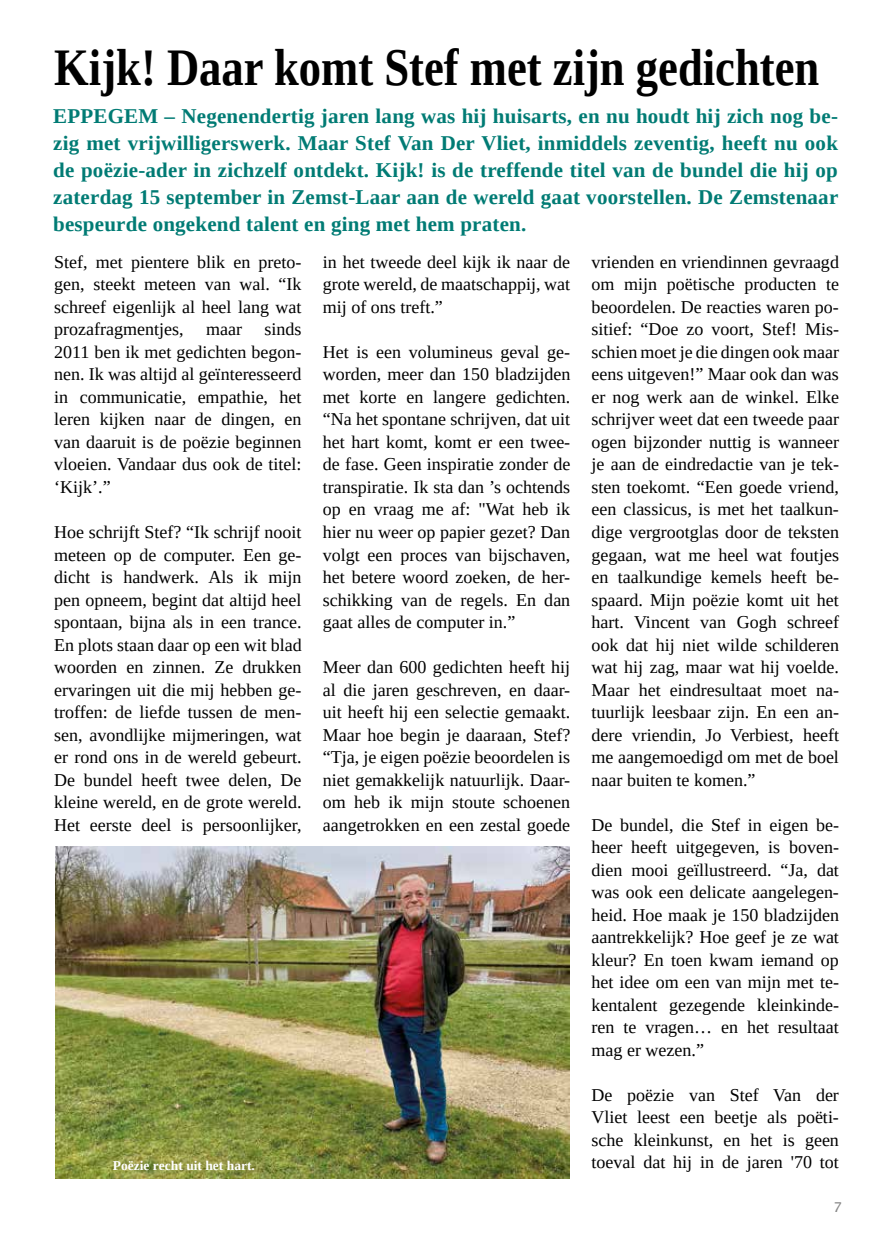
<style>
.page{position:relative;width:893px;height:1234px;background:#fff}
.page>*{position:absolute;margin:0;border:0;box-sizing:border-box;transform-origin:0 0}
.t1{font:700 52.5px "Tinos";color:#000;scale:.85 1}
.t2{font:700 21px/27px "Tinos";letter-spacing:.01em;color:#007b74;text-align:justify}
.t3{font:18px/22.5px "Tinos";color:#000;text-align:justify}
.t4{font:700 13.5px "Tinos";color:#fff}
.t5{font:13.5px "Lucida Sans Std";color:#878787}
</style>
<div class="page">
<img style="left:55px;top:846px;width:515px;height:332px">
<h1 class="t1" style="left:54px;top:33px;width:902px">Kijk! Daar komt Stef met zijn gedichten</h1>
<p class="t2" style="left:53px;top:102px;width:787px">EPPEGEM – Negenendertig jaren lang was hij huisarts, en nu houdt hij zich nog be&shy;zig met vrijwilligerswerk. Maar Stef Van Der Vliet, inmiddels zeventig, heeft nu ook de poëzie-ader in zichzelf ontdekt. Kijk! is de treffende titel van de bundel die hij op zaterdag 15 september in Zemst-Laar aan de wereld gaat voorstellen. De Zemstenaar bespeurde ongekend talent en ging met hem praten.</p>
<p class="t3" style="left:54px;top:250px;width:249px">Stef, met pientere blik en preto&shy;gen, steekt meteen van wal. “Ik schreef eigenlijk al heel lang wat prozafragmentjes, maar sinds 2011 ben ik met gedichten begon&shy;nen. Ik was altijd al geïnteresseerd in communicatie, empathie, het leren kijken naar de dingen, en van daaruit is de poëzie beginnen vloeien. Vandaar dus ook de titel: ‘Kijk’.”</p>
<p class="t3" style="left:54px;top:520px;width:249px">Hoe schrijft Stef? “Ik schrijf nooit meteen op de computer. Een ge&shy;dicht is handwerk. Als ik mijn pen opneem, begint dat altijd heel spontaan, bijna als in een trance.<br>En plots staan daar op een wit blad woorden en zinnen. Ze drukken ervaringen uit die mij hebben ge&shy;troffen: de liefde tussen de men&shy;sen, avondlijke mijmeringen, wat er rond ons in de wereld gebeurt.<br>De bundel heeft twee delen, De kleine wereld, en de grote wereld.<br>Het eerste deel is persoonlijker,</p>
<p class="t3" style="left:323px;top:250px;width:249px">in het tweede deel kijk ik naar de grote wereld, de maatschappij, wat mij of ons treft.”</p>
<p class="t3" style="left:323px;top:340px;width:249px">Het is een volumineus geval ge&shy;worden, meer dan 150 bladzijden met korte en langere gedichten. “Na het spontane schrijven, dat uit het hart komt, komt er een twee&shy;de fase. Geen inspiratie zonder de transpiratie. Ik sta dan ’s ochtends op en vraag me af: "Wat heb ik hier nu weer op papier gezet? Dan volgt een proces van bijschaven, het betere woord zoeken, de her&shy;schikking van de regels. En dan gaat alles de computer in.”</p>
<p class="t3" style="left:323px;top:655px;width:249px">Meer dan 600 gedichten heeft hij al die jaren geschreven, en daar&shy;uit heeft hij een selectie gemaakt.<br>Maar hoe begin je daaraan, Stef? “Tja, je eigen poëzie beoordelen is niet gemakkelijk natuurlijk. Daar&shy;om heb ik mijn stoute schoenen aangetrokken en een zestal goede</p>
<p class="t3" style="left:592px;top:250px;width:249px">vrienden en vriendinnen gevraagd om mijn poëtische producten te beoordelen. De reacties waren po&shy;sitief: “Doe zo voort, Stef! Mis&shy;schien moet je die dingen ook maar eens uitgeven!” Maar ook dan was er nog werk aan de winkel. Elke schrijver weet dat een tweede paar ogen bijzonder nuttig is wanneer je aan de eindredactie van je tek&shy;sten toekomt. “Een goede vriend, een classicus, is met het taalkun&shy;dige vergrootglas door de teksten gegaan, wat me heel wat foutjes en taalkundige kemels heeft be&shy;spaard. Mijn poëzie komt uit het hart. Vincent van Gogh schreef ook dat hij niet wilde schilderen wat hij zag, maar wat hij voelde.<br>Maar het eindresultaat moet na&shy;tuurlijk leesbaar zijn. En een an&shy;dere vriendin, Jo Verbiest, heeft me aangemoedigd om met de boel naar buiten te komen.”</p>
<p class="t3" style="left:592px;top:813px;width:249px">De bundel, die Stef in eigen be&shy;heer heeft uitgegeven, is boven&shy;dien mooi geïllustreerd. “Ja, dat was ook een delicate aangelegen&shy;heid. Hoe maak je 150 bladzijden aantrekkelijk? Hoe geef je ze wat kleur? En toen kwam iemand op het idee om een van mijn met te&shy;kentalent gezegende kleinkinde&shy;ren te vragen… en het resultaat mag er wezen.”</p>
<p class="t3" style="left:592px;top:1083px;width:249px">De poëzie van Stef Van der Vliet leest een beetje als poëti&shy;sche kleinkunst, en het is geen</p>
<p class="t4" style="left:113px;top:1155px;width:144px">Poëzie recht uit het hart.</p>
<p class="t3" style="left:592px;top:1150px;width:249px">toeval dat hij in de jaren '70 tot</p>
<p class="t5" style="left:833px;top:1198px;width:10px">7</p>
</div>
